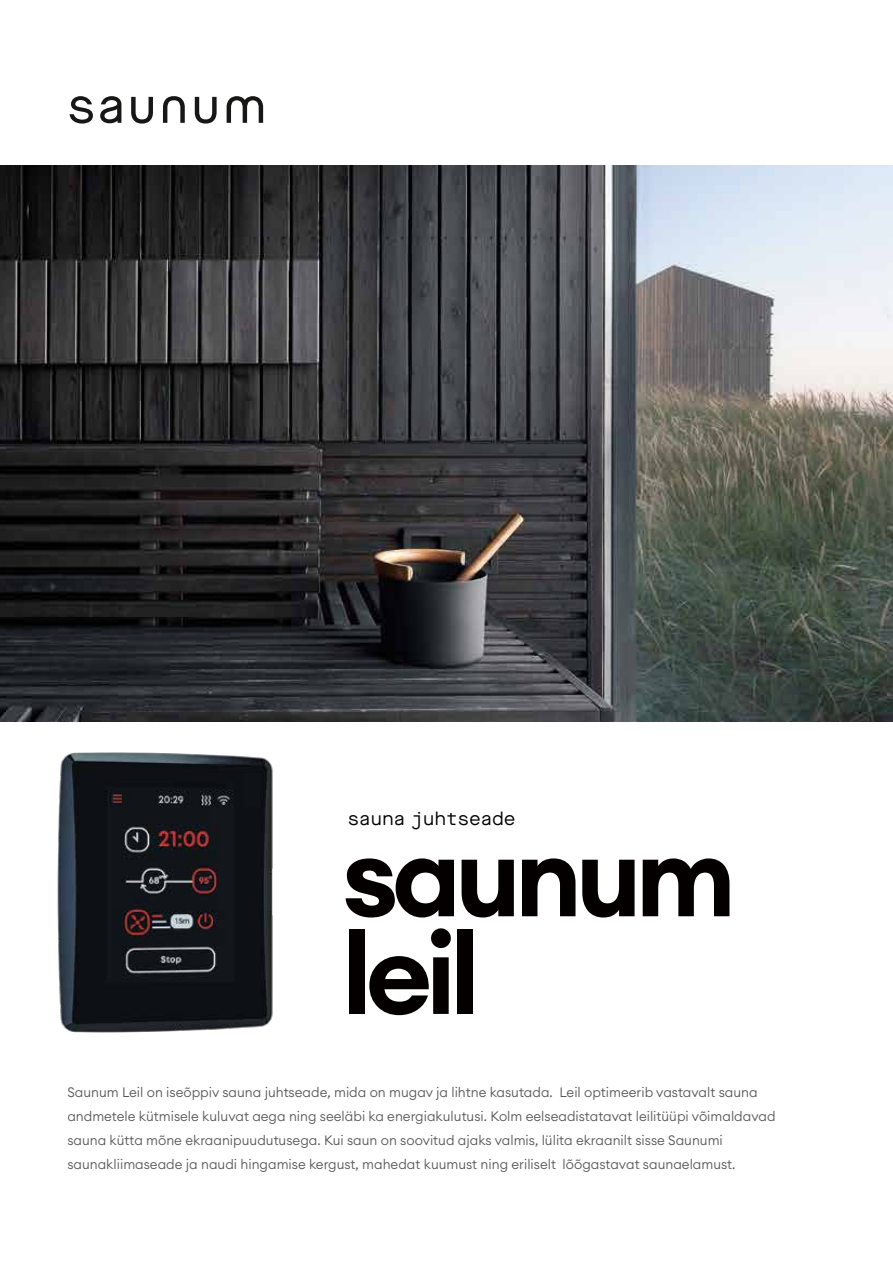
<style>
.page{position:relative;width:893px;height:1263px;background:#fff}
.page>*{position:absolute;margin:0;border:0;box-sizing:border-box;transform-origin:0 0}
.t1{font:600 113.1px/97.6px "Euclid Circular A";letter-spacing:-.06em;color:#040000}
.t2{font:18.3px "Maison Neue Mono";letter-spacing:-.02em;color:#040000}
.t3{font:300 13.5px/24px "Euclid Circular A";color:#565655}
</style>
<div class="page">
<img style="left:0;top:166px;width:893px;height:555px">
<svg style="left:163px;top:96px;width:22px;height:27px"></svg>
<svg style="left:131px;top:97px;width:22px;height:27px"></svg>
<svg style="left:195px;top:97px;width:22px;height:27px"></svg>
<svg style="left:227px;top:96px;width:36px;height:27px"></svg>
<svg style="left:70px;top:96px;width:23px;height:28px"></svg>
<svg style="left:100px;top:96px;width:21px;height:27px"></svg>
<img style="left:57px;top:752px;width:216px;height:281px">
<h2 class="t2" style="left:347px;top:806px;width:170px">sauna juhtseade</h2>
<h1 class="t1" style="left:342px;top:828px;width:396px">saunum leil</h1>
<p class="t3" style="left:67px;top:1080px;width:710px">Saunum Leil on iseõppiv sauna juhtseade, mida on mugav ja lihtne kasutada. Leil optimeerib vastavalt sauna andmetele kütmisele kuluvat aega ning seeläbi ka energiakulutusi. Kolm eelseadistatavat leilitüüpi võimaldavad sauna kütta mõne ekraanipuudutusega. Kui saun on soovitud ajaks valmis, lülita ekraanilt sisse Saunumi saunakliimaseade ja naudi hingamise kergust, mahedat kuumust ning eriliselt lõõgastavat saunaelamust.</p>
</div>
